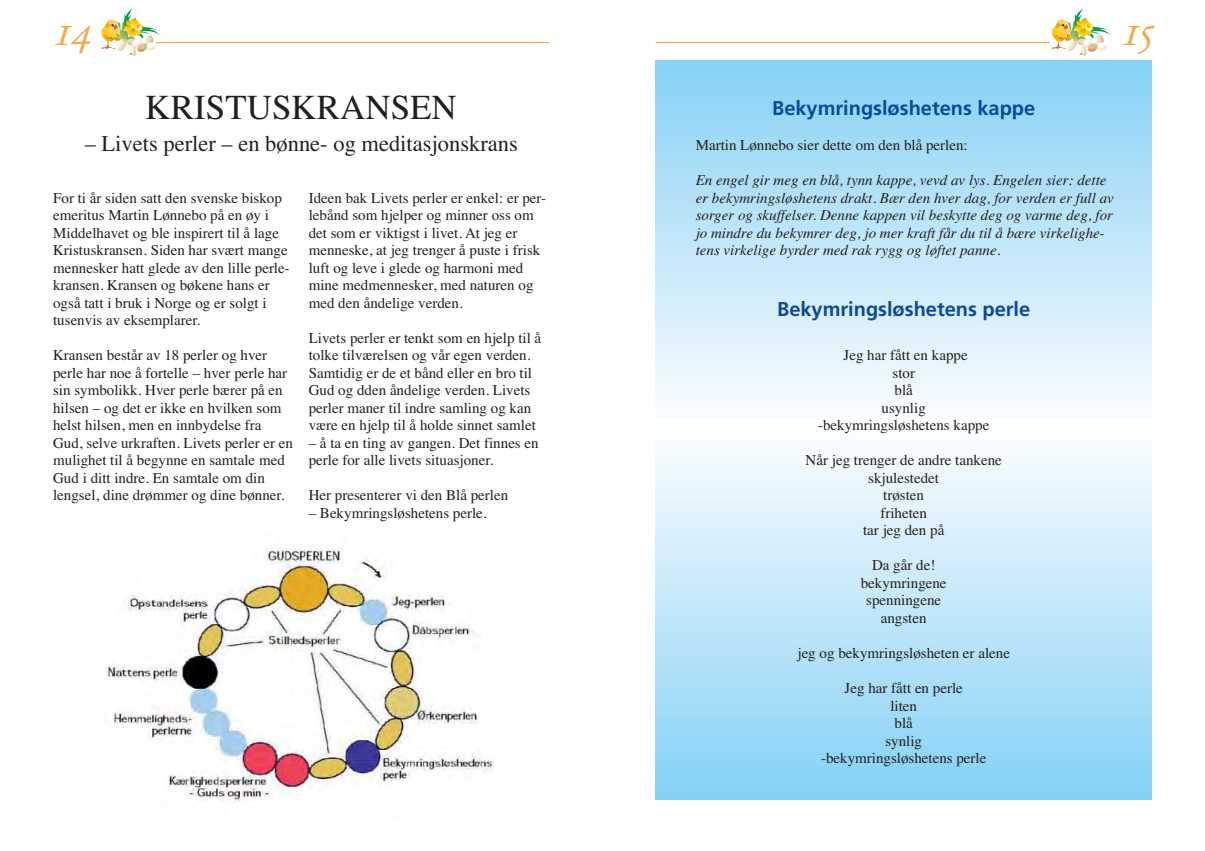
<style>
.page{position:relative;width:1205px;height:851px;background:#fff}
.page>*{position:absolute;margin:0;border:0;box-sizing:border-box;transform-origin:0 0}
.t1{font:italic 45px "Adobe Garamond Exp";color:#eead54}
.t2{font:35px "Times";color:#231f20}
.t3{font:22.5px "Times";color:#231f20}
.t4{font:700 20px "Frutiger";color:#0c499c}
.t5{font:15px/17.5px "Times";color:#231f20}
.t6{font:italic 15px/17.5px "Times";color:#231f20}
</style>
<div class="page">
<svg style="left:656px;top:60px;width:496px;height:739px;background:#c1e7fa"></svg>
<hr style="left:656px;top:42px;width:394px;height:1px;background:#eead54">
<svg style="left:1051px;top:8px;width:59px;height:49px"></svg>
<hr style="left:156px;top:42px;width:393px;height:1px;background:#eead54">
<svg style="left:101px;top:8px;width:59px;height:49px"></svg>
<img style="left:106px;top:548px;width:387px;height:255px">
<h1 class="t1" style="left:53px;top:12px;width:39px">14</h1>
<h2 class="t2" style="left:146px;top:94px;width:313px">KRISTUSKRANSEN</h2>
<h3 class="t3" style="left:85px;top:136px;width:435px">– Livets perler – en bønne- og meditasjonskrans</h3>
<p class="t5" style="left:53px;top:190px;width:238px">For ti år siden satt den svenske biskop emeritus Martin Lønnebo på en øy i Middelhavet og ble inspirert til å lage Kristuskransen. Siden har svært mange mennesker hatt glede av den lille perle&shy;kransen. Kransen og bøkene hans er også tatt i bruk i Norge og er solgt i tusen vis av eksemplarer.</p>
<p class="t5" style="left:53px;top:348px;width:241px">Kransen består av 18 perler og hver perle har noe å fortelle – hver perle har sin symbolikk. Hver perle bærer på en hilsen – og det er ikke en hvilken som helst hilsen, men en innbydelse fra Gud, selve urkraften. Livets perler er en mulighet til å begynne en samtale med Gud i ditt indre. En samtale om din lengsel, dine drømmer og dine bønner.</p>
<p class="t5" style="left:309px;top:190px;width:239px">Ideen bak Livets perler er enkel: er per&shy;lebånd som hjelper og minner oss om det som er viktigst i livet. At jeg er menneske, at jeg trenger å puste i frisk luft og leve i glede og harmoni med mine medmennesker, med naturen og med den åndelige verden.</p>
<p class="t5" style="left:309px;top:330px;width:234px">Livets perler er tenkt som en hjelp til å tolke tilværelsen og vår egen verden.<br>Samtidig er de et bånd eller en bro til Gud og dden åndelige verden. Livets perler maner til indre samling og kan være en hjelp til å holde sinnet samlet</p>
<p class="t5" style="left:309px;top:435px;width:231px">– å ta en ting av gangen. Det finnes en perle for alle livets situasjoner.</p>
<p class="t5" style="left:309px;top:488px;width:201px">Her presenterer vi den Blå perlen</p>
<p class="t5" style="left:309px;top:505px;width:179px">– Bekymringsløshetens perle.</p>
<h1 class="t1" style="left:1121px;top:12px;width:32px">15</h1>
<h3 class="t4" style="left:772px;top:100px;width:264px">Bekymringsløshetens kappe</h3>
<p class="t5" style="left:696px;top:138px;width:274px">Martin Lønnebo sier dette om den blå perlen:</p>
<p class="t6" style="left:696px;top:173px;width:420px">En engel gir meg en blå, tynn kappe, vevd av lys. Engelen sier: dette er bekymringsløshetens drakt. Bær den hver dag, for verden er full av sorger og skuffelser. Denne kappen vil beskytte deg og varme deg, for jo mindre du bekymrer deg, jo mer kraft får du til å bære virkelighe&shy;tens virkelige byrder med rak rygg og løftet panne.</p>
<h3 class="t4" style="left:777px;top:301px;width:255px">Bekymringsløshetens perle</h3>
<p class="t5" style="left:818px;top:348px;width:173px;text-align:center">Jeg har fått en kappe<br>stor<br>blå<br>usynlig -bekymringsløshetens kappe</p>
<p class="t5" style="left:805px;top:453px;width:198px;text-align:center">Når jeg trenger de andre tankene skjulestedet<br>trøsten<br>friheten<br>tar jeg den på</p>
<p class="t5" style="left:861px;top:558px;width:87px;text-align:center">Da går de! bekymringene spenningene angsten</p>
<p class="t5" style="left:797px;top:645px;width:214px">jeg og bekymringsløsheten er alene</p>
<p class="t5" style="left:821px;top:680px;width:167px;text-align:center">Jeg har fått en perle<br>liten<br>blå<br>synlig -bekymringsløshetens perle</p>
</div>
